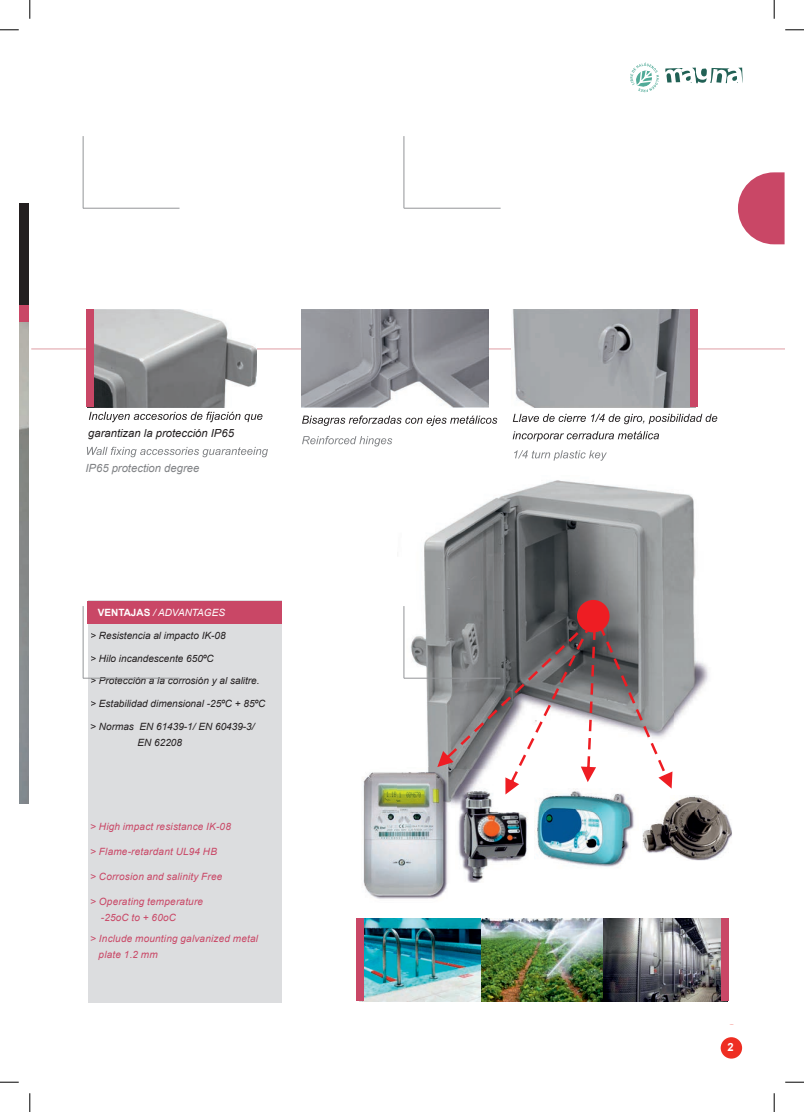
<style>
.page{position:relative;width:804px;height:1112px;background:#fff}
.page>*{position:absolute;margin:0;border:0;box-sizing:border-box;transform-origin:0 0}
.t1{font:italic 11.25px "Arial";color:#231f20}
.t2{font:italic 11.25px "Arial";color:#808285}
.t3{font:700 11.25px "Arial";color:#fff}
.t4{font:italic 10px/15.9px "Arial";color:#231f20}
.t5{font:italic 10px/15.4px "Arial";letter-spacing:.02em;color:#c94766}
.t6{font:italic 10px "Arial";color:#fff}
.s1{font-weight:700;font-style:normal}
</style>
<div class="page">
<div style="left:720px;top:1037px;width:22px;height:22px;background:#ee2e22;border-radius:50%"></div>
<div style="left:19px;top:204px;width:11px;height:137px;background:#231f20"></div>
<img style="left:19px;top:322px;width:11px;height:482px">
<svg style="left:19px;top:305px;width:13px;height:17px"></svg>
<hr style="left:31px;top:348px;width:754px;height:1px;background:#df9da4">
<img style="left:93px;top:309px;width:164px;height:98px">
<img style="left:302px;top:309px;width:187px;height:98px">
<img style="left:511px;top:309px;width:179px;height:98px">
<svg style="left:89px;top:412px;width:173px;height:10px"></svg>
<svg style="left:302px;top:415px;width:195px;height:11px"></svg>
<svg style="left:513px;top:414px;width:204px;height:10px"></svg>
<svg style="left:512px;top:431px;width:147px;height:11px"></svg>
<svg style="left:87px;top:447px;width:181px;height:10px"></svg>
<svg style="left:630px;top:62px;width:29px;height:30px"></svg>
<svg style="left:665px;top:68px;width:77px;height:15px"></svg>
<svg style="left:738px;top:172px;width:47px;height:73px"></svg>
<div style="left:86px;top:309px;width:7px;height:98px;background:#c94766"></div>
<div style="left:690px;top:309px;width:7px;height:98px;background:#c94766"></div>
<svg style="left:302px;top:436px;width:90px;height:11px"></svg>
<svg style="left:514px;top:450px;width:93px;height:11px"></svg>
<img style="left:403px;top:480px;width:271px;height:288px">
<img style="left:674px;top:493px;width:35px;height:303px">
<img style="left:451px;top:768px;width:224px;height:37px">
<div style="left:88px;top:601px;width:193px;height:402px;background:#dcdddf"></div>
<div style="left:87px;top:601px;width:195px;height:22px;background:#c94766"></div>
<img style="left:642px;top:804px;width:90px;height:56px">
<img style="left:642px;top:796px;width:72px;height:15px">
<img style="left:534px;top:794px;width:104px;height:73px">
<img style="left:455px;top:794px;width:74px;height:89px">
<img style="left:363px;top:768px;width:88px;height:131px">
<div style="left:577px;top:600px;width:32px;height:32px;background:#ee1d23;border-radius:50%"></div>
<img style="left:364px;top:918px;width:117px;height:83px">
<img style="left:481px;top:918px;width:122px;height:83px">
<img style="left:603px;top:918px;width:118px;height:83px">
<svg style="left:437px;top:609px;width:235px;height:185px"></svg>
<div style="left:357px;top:918px;width:7px;height:83px;background:#c94766"></div>
<div style="left:721px;top:918px;width:7px;height:83px;background:#c94766"></div>
<hr style="left:83px;top:678px;width:96px;height:1px;background:#939598">
<hr style="left:404px;top:678px;width:96px;height:1px;background:#939598">
<hr style="left:83px;top:208px;width:96px;height:1px;background:#939598">
<hr style="left:404px;top:208px;width:96px;height:1px;background:#939598">
<hr style="left:83px;top:136px;width:1px;height:72px;background:#939598">
<hr style="left:404px;top:136px;width:1px;height:72px;background:#939598">
<hr style="left:83px;top:606px;width:1px;height:72px;background:#939598">
<hr style="left:404px;top:606px;width:1px;height:72px;background:#939598">
<svg style="left:0;top:29px;width:19px;height:2px"></svg>
<svg style="left:785px;top:29px;width:19px;height:2px"></svg>
<svg style="left:0;top:1081px;width:19px;height:2px"></svg>
<svg style="left:785px;top:1081px;width:19px;height:2px"></svg>
<svg style="left:29px;top:0;width:2px;height:19px"></svg>
<svg style="left:29px;top:1093px;width:2px;height:19px"></svg>
<svg style="left:773px;top:0;width:2px;height:19px"></svg>
<svg style="left:773px;top:1093px;width:2px;height:19px"></svg>
<p class="t1" style="left:88px;top:426px;width:147px">garantizan la protección IP65</p>
<p class="t2" style="left:85px;top:461px;width:115px">IP65 protection degree</p>
<p class="t6" style="left:98px;top:606px;width:129px"><span class="s1">VENTAJAS</span> / ADVANTAGES</p>
<p class="t4" style="left:90px;top:627px;width:137px">&gt; Resistencia al impacto IK-08</p>
<p class="t4" style="left:90px;top:650px;width:125px">&gt; Hilo incandescente 650ºC</p>
<p class="t4" style="left:90px;top:673px;width:171px">&gt; Protección a la corrosión y al salitre.</p>
<p class="t4" style="left:90px;top:696px;width:177px">&gt; Estabilidad dimensional -25ºC + 85ºC</p>
<p class="t4" style="left:138px;top:719px;width:118px;text-indent:-47px">&gt; Normas EN 61439-1/ EN 60439-3/<br>EN 62208</p>
<p class="t5" style="left:90px;top:819px;width:142px">&gt; High impact resistance IK-08</p>
<p class="t5" style="left:90px;top:844px;width:128px">&gt; Flame-retardant UL94 HB</p>
<p class="t5" style="left:90px;top:869px;width:134px">&gt; Corrosion and salinity Free</p>
<p class="t5" style="left:101px;top:894px;width:104px;text-indent:-11px">&gt; Operating temperature -25oC to + 60oC</p>
<p class="t5" style="left:99px;top:931px;width:161px;text-indent:-8px">&gt; Include mounting galvanized metal plate 1.2 mm</p>
<p class="t3" style="left:727px;top:1040px;width:8px">2</p>
</div>
